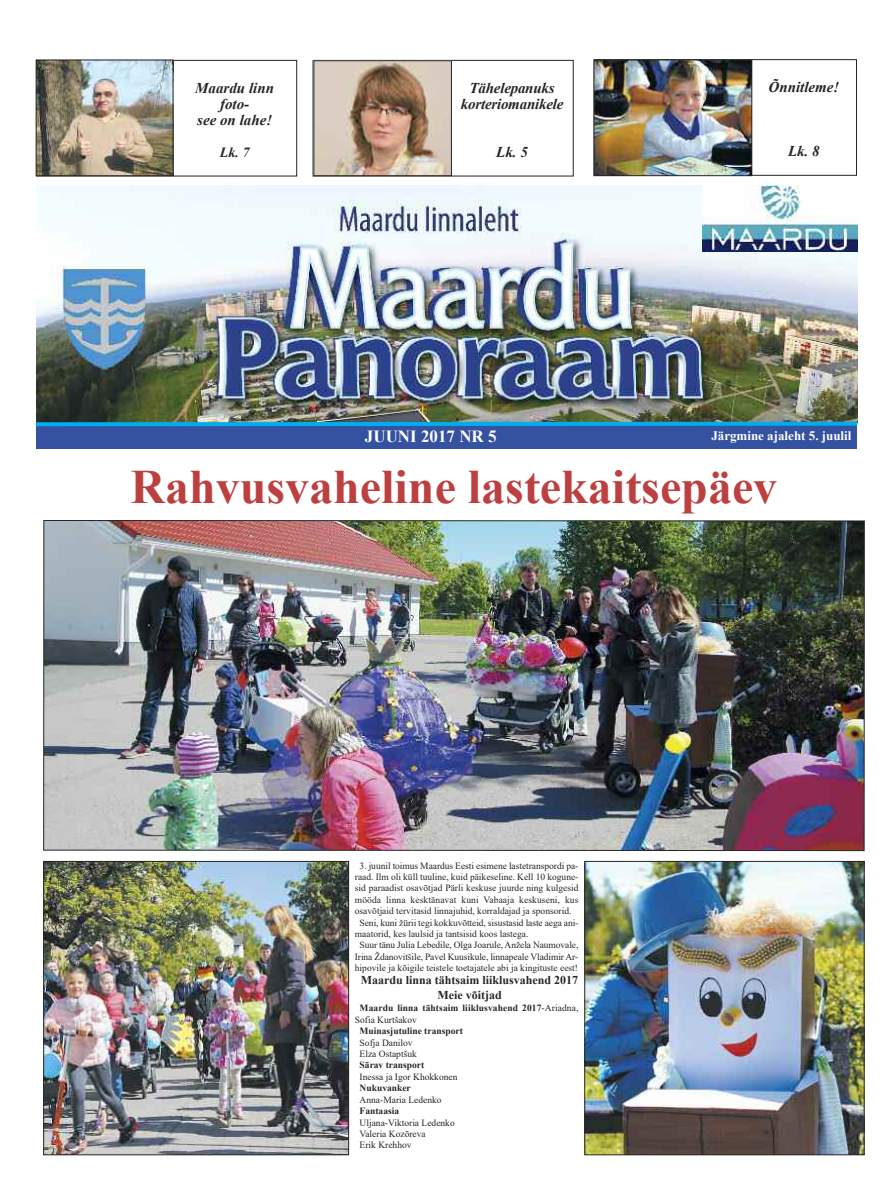
<style>
.page{position:relative;width:893px;height:1191px;background:#fff}
.page>*{position:absolute;margin:0;border:0;box-sizing:border-box;transform-origin:0 0}
.t1{font:700 48px "Times New Roman";color:#bd4041}
.t2{font:700 17px "Times New Roman";color:#fff}
.t3{font:italic 700 15px/16px "Times New Roman";color:#272627;text-align:center}
.t4{font:italic 700 14px "Times New Roman";color:#272627}
.t5{font:700 13px "Times New Roman";color:#fff}
.t6{font:700 12px/14.4px "Times New Roman";color:#272627;text-align:center}
.t7{font:9.5px/11.4px "Times New Roman";color:#272627}
.t8{font:700 9.5px/11.4px "Times New Roman";color:#272627}
.s1{font-weight:400}
</style>
<div class="page">
<img style="left:36px;top:185px;width:821px;height:235px">
<div style="left:36px;top:423px;width:821px;height:26px;background:#3552a1"></div>
<img style="left:36px;top:420px;width:822px;height:7px">
<img style="left:703px;top:186px;width:154px;height:66px">
<div style="left:594px;top:59px;width:263px;height:117px;border:1px solid #272627"></div>
<div style="left:313px;top:60px;width:261px;height:116px;border:1px solid #272627"></div>
<div style="left:36px;top:60px;width:261px;height:116px;border:1px solid #272627"></div>
<img style="left:596px;top:62px;width:154px;height:112px">
<div style="left:594px;top:60px;width:158px;height:116px;border:1px solid #272627"></div>
<img style="left:38px;top:62px;width:133px;height:112px">
<div style="left:36px;top:60px;width:137px;height:116px;border:1px solid #272627"></div>
<img style="left:316px;top:63px;width:134px;height:111px">
<div style="left:314px;top:61px;width:138px;height:115px;border:1px solid #272627"></div>
<img style="left:43px;top:520px;width:822px;height:331px">
<img style="left:586px;top:863px;width:276px;height:290px">
<div style="left:584px;top:861px;width:280px;height:294px;border:1px solid #272627"></div>
<img style="left:45px;top:863px;width:302px;height:290px">
<div style="left:43px;top:861px;width:306px;height:294px;border:1px solid #272627"></div>
<h3 class="t3" style="left:195px;top:80px;width:80px">Maardu linn foto-<br>see on lahe!</h3>
<h3 class="t4" style="left:220px;top:145px;width:31px">Lk. 7</h3>
<h3 class="t3" style="left:461px;top:80px;width:104px">Tähelepanuks korteriomanikele</h3>
<h3 class="t3" style="left:496px;top:144px;width:33px">Lk. 5</h3>
<h3 class="t3" style="left:768px;top:79px;width:72px">Õnnitleme!</h3>
<h3 class="t3" style="left:788px;top:143px;width:33px">Lk. 8</h3>
<h2 class="t2" style="left:365px;top:427px;width:133px">JUUNI 2017 NR 5</h2>
<h3 class="t5" style="left:711px;top:428px;width:142px">Järgmine ajaleht 5. juulil</h3>
<h1 class="t1" style="left:131px;top:460px;width:648px">Rahvusvaheline lastekaitsepäev</h1>
<p class="t7" style="left:360px;top:859px;width:220px">3. juunil toimus Maardus Eesti esimene lastetranspordi pa-</p>
<p class="t7" style="left:355px;top:871px;width:225px">raad. Ilm oli küll tuuline, kuid päikeseline. Kell 10 kogune-</p>
<p class="t7" style="left:355px;top:882px;width:225px">sid paraadist osavõtjad Pärli keskuse juurde ning kulgesid</p>
<p class="t7" style="left:355px;top:894px;width:225px">mööda linna kesktänavat kuni Vabaaja keskuseni, kus</p>
<p class="t7" style="left:355px;top:905px;width:218px">osavõtjaid tervitasid linnajuhid, korraldajad ja sponsorid.</p>
<p class="t7" style="left:360px;top:916px;width:220px">Seni, kuni žürii tegi kokkuvõtteid, sisustasid laste aega ani-</p>
<p class="t7" style="left:355px;top:928px;width:175px">maatorid, kes laulsid ja tantsisid koos lastega.</p>
<p class="t7" style="left:360px;top:939px;width:220px">Suur tänu Julia Lebedile, Olga Joarule, Anžela Naumovale,</p>
<p class="t7" style="left:355px;top:951px;width:225px">Irina Ždanovitšile, Pavel Kuusikule, linnapeale Vladimir Ar-</p>
<p class="t7" style="left:355px;top:962px;width:225px">hipovile ja kõigile teistele toetajatele abi ja kingituste eest!</p>
<p class="t6" style="left:361px;top:973px;width:219px">Maardu linna tähtsaim liiklusvahend 2017<br>Meie võitjad</p>
<p class="t8" style="left:355px;top:1002px;width:225px;text-indent:5px">Maardu linna tähtsaim liiklusvahend 2017<span class="s1">-Ariadna,<br>Sofia Kurtšakov</span></p>
<p class="t8" style="left:360px;top:1025px;width:105px">Muinasjutuline transport</p>
<p class="t7" style="left:360px;top:1036px;width:59px">Sofja Danilov<br>Elza Ostaptšuk</p>
<p class="t8" style="left:360px;top:1059px;width:66px">Särav transport</p>
<p class="t7" style="left:360px;top:1071px;width:99px">Inessa ja Igor Khokkonen</p>
<p class="t8" style="left:360px;top:1082px;width:53px">Nukuvanker</p>
<p class="t7" style="left:360px;top:1093px;width:84px">Anna-Maria Ledenko</p>
<p class="t8" style="left:360px;top:1105px;width:41px">Fantaasia</p>
<p class="t7" style="left:360px;top:1116px;width:97px">Uljana-Viktoria Ledenko<br>Valeria Kozõreva<br>Erik Krehhov</p>
</div>
